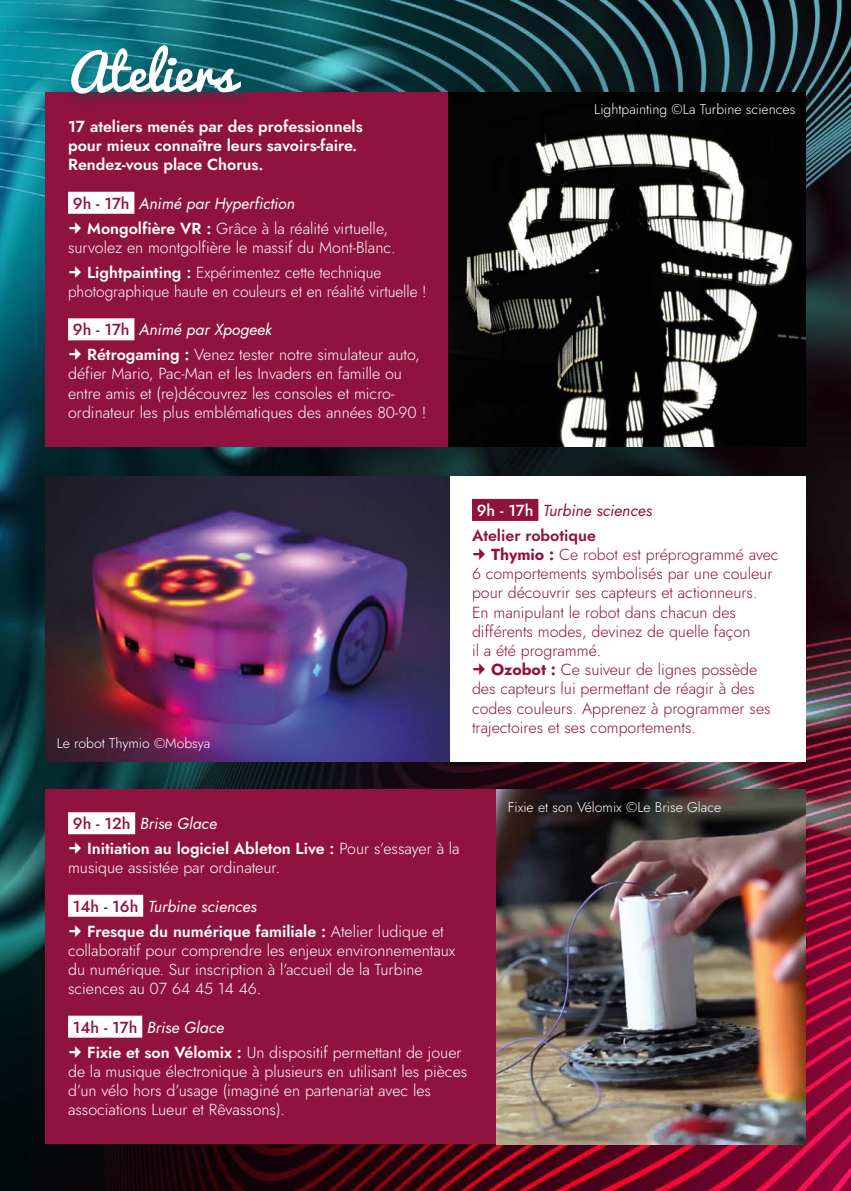
<style>
.page{position:relative;width:851px;height:1191px;background:#fff}
.page>*{position:absolute;margin:0;border:0;box-sizing:border-box;transform-origin:0 0}
.t1{font:50px "Pacifico";color:#fff}
.t2{font:300 16px/19.2px "Jost";color:#fff}
.t3{font:300 16px/19.2px "Jost";color:#90123f}
.t4{font:600 16px/19.2px "Jost";color:#fff}
.t5{font:300 16px "Jost";color:#fff;scale:.96 1}
.t6{font:600 16px/24.8px "Jost";color:#90123f}
.t7{font:300 14px "Jost";color:#fff}
.s1{font-weight:500;color:#90123f}
.s2{font-weight:400;font-style:italic}
.s3{font-weight:600}
.s4{font-weight:500;color:#fff}
.s5{font-weight:700}
.s6{font-weight:300}
</style>
<div class="page">
<img style="left:0;top:0;width:850px;height:1191px">
<div style="left:45px;top:92px;width:404px;height:354px;background:#90123f"></div>
<div style="left:68px;top:192px;width:66px;height:22px;background:#fff"></div>
<div style="left:68px;top:318px;width:66px;height:22px;background:#fff"></div>
<div style="left:45px;top:789px;width:451px;height:355px;background:#90123f"></div>
<div style="left:68px;top:812px;width:67px;height:22px;background:#fff"></div>
<div style="left:68px;top:894px;width:75px;height:22px;background:#fff"></div>
<div style="left:68px;top:1015px;width:74px;height:22px;background:#fff"></div>
<div style="left:449px;top:476px;width:356px;height:285px;background:#fff"></div>
<div style="left:472px;top:499px;width:66px;height:22px;background:#90123f"></div>
<div style="left:64px;top:39px;width:191px;height:69px;background:#0e484c;opacity:.75"></div>
<img style="left:45px;top:476px;width:404px;height:285px">
<img style="left:448px;top:92px;width:357px;height:354px">
<img style="left:496px;top:789px;width:309px;height:355px">
<h1 class="t1" style="left:68px;top:46px;width:169px">Ateliers</h1>
<p class="t4" style="left:68px;top:117px;width:296px">17 ateliers menés par des professionnels pour mieux connaître leurs savoirs-faire.<br>Rendez-vous place Chorus.</p>
<p class="t2" style="left:87px;top:191px;width:302px;line-height:24.8px;text-indent:-14px"><span class="s1">9h - 17h</span> <span class="s2">Animé par Hyperfiction<br></span><span class="s3">Mongolfière VR :</span> Grâce à la réalité virtuelle,</p>
<p class="t2" style="left:68px;top:235px;width:329px;line-height:24.8px;text-align:center">survolez en montgolfière le massif du Mont-Blanc.<br><span class="s3">Lightpainting :</span> Expérimentez cette technique</p>
<p class="t5" style="left:68px;top:280px;width:375px">photographique haute en couleurs et en réalité virtuelle !</p>
<p class="t2" style="left:87px;top:317px;width:334px;line-height:24.8px;text-indent:-14px"><span class="s1">9h - 17h</span> <span class="s2">Animé par Xpogeek<br></span><span class="s3">Rétrogaming :</span> Venez tester notre simulateur auto,</p>
<p class="t2" style="left:68px;top:364px;width:359px">défier Mario, Pac-Man et les Invaders en famille ou entre amis et (re)découvrez les consoles et micro&shy;ordinateur les plus emblématiques des années 80-90 !</p>
<p class="t7" style="left:57px;top:733px;width:155px">Le robot Thymio ©Mobsya</p>
<p class="t7" style="left:594px;top:100px;width:203px">Lightpainting ©La Turbine sciences</p>
<p class="t6" style="left:472px;top:498px;width:181px"><span class="s4">9h - 17h</span> <span class="s2">Turbine sciences<br></span>Atelier robotique</p>
<p class="t3" style="left:472px;top:545px;width:308px;text-indent:19px"><span class="s5">Thymio :</span> Ce robot est préprogrammé avec 6 comportements symbolisés par une couleur pour découvrir ses capteurs et actionneurs.<br>En manipulant le robot dans chacun des différents modes, devinez de quelle façon<br>il a été programmé.</p>
<p class="t3" style="left:472px;top:660px;width:300px;text-indent:19px"><span class="s5">Ozobot :</span> Ce suiveur de lignes possède des capteurs lui permettant de réagir à des codes couleurs. Apprenez à programmer ses trajectoires et ses comportements.</p>
<p class="t7" style="left:507px;top:797px;width:215px">Fixie et son Vélomix ©Le Brise Glace</p>
<p class="t4" style="left:87px;top:811px;width:374px;line-height:24.8px;text-indent:-14px"><span class="s1">9h - 12h</span> <span class="s2">Brise Glace<br></span>Initiation au logiciel Ableton Live : <span class="s6">Pour s’essayer à la</span></p>
<p class="t2" style="left:68px;top:858px;width:214px">musique assistée par ordinateur.</p>
<p class="t4" style="left:87px;top:894px;width:358px;line-height:24.8px;text-indent:-14px"><span class="s1">14h - 16h</span> <span class="s2">Turbine sciences<br></span>Fresque du numérique familiale : <span class="s6">Atelier ludique et</span></p>
<p class="t2" style="left:68px;top:940px;width:389px">collaboratif pour comprendre les enjeux environnementaux du numérique. Sur inscription à l’accueil de la Turbine sciences au 07 64 45 14 46.</p>
<p class="t2" style="left:87px;top:1014px;width:376px;line-height:24.8px;text-indent:-14px"><span class="s1">14h - 17h</span> <span class="s2">Brise Glace<br></span><span class="s3">Fixie et son Vélomix :</span> Un dispositif permettant de jouer</p>
<p class="t2" style="left:68px;top:1061px;width:400px">de la musique électronique à plusieurs en utilisant les pièces d’un vélo hors d’usage (imaginé en partenariat avec les associations Lueur et Rêvassons).</p>
</div>
